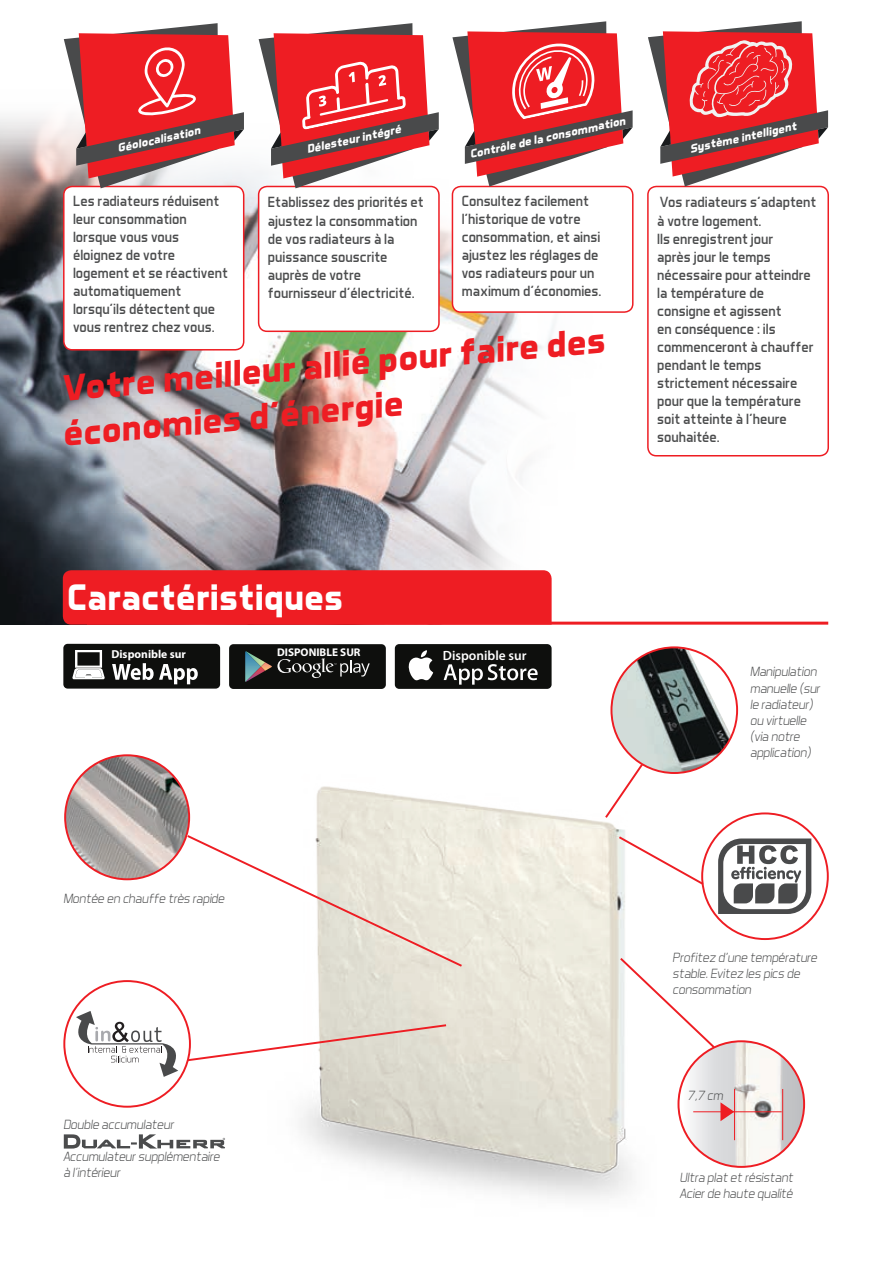
<style>
.page{position:relative;width:893px;height:1263px;background:#fff}
.page>*{position:absolute;margin:0;border:0;box-sizing:border-box;transform-origin:0 0}
.t1{font:700 37.5px "Aero Matics";color:#fff}
.t2{font:700 37.35px/45.2px "Aero Matics";color:#ee1d23}
.t3{font:15px/18px "Aero Matics";color:#4b4c4d}
.t4{font:italic 300 13.5px/16.2px "Aero Matics";color:#4b4c4d}
.t5{font:600 13.35px "Myriad Pro";color:#fff}
.t6{font:italic 700 11.85px "Aero Matics";color:#fff;scale:1.05 1}
.t7{font:700 11.55px "Myriad Pro";color:#fff}
.t8{font:700 11.25px "Myriad Pro";color:#fff}
</style>
<div class="page">
<img style="left:300px;top:786px;width:332px;height:412px">
<img style="left:0;top:117px;width:738px;height:508px">
<div style="left:259px;top:186px;width:180px;height:145px;background:#fff;border-radius:9px"></div>
<div style="left:258px;top:186px;width:182px;height:146px;border:2px solid #ee1d23;border-radius:9px"></div>
<div style="left:64px;top:186px;width:180px;height:164px;background:#fff;border-radius:9px"></div>
<div style="left:63px;top:186px;width:181px;height:164px;border:2px solid #ee1d23;border-radius:9px"></div>
<div style="left:452px;top:186px;width:181px;height:126px;background:#fff;border-radius:9px"></div>
<div style="left:452px;top:186px;width:181px;height:127px;border:2px solid #ee1d23;border-radius:9px"></div>
<div style="left:648px;top:186px;width:180px;height:270px;background:#fff;border-radius:9px"></div>
<div style="left:647px;top:186px;width:182px;height:270px;border:2px solid #ee1d23;border-radius:9px"></div>
<svg style="left:64px;top:1134px;width:161px;height:14px"></svg>
<svg style="left:187px;top:1023px;width:261px;height:39px"></svg>
<svg style="left:185px;top:833px;width:279px;height:135px"></svg>
<svg style="left:603px;top:773px;width:35px;height:47px"></svg>
<div style="left:64px;top:981px;width:126px;height:126px;background:#fff;border-radius:50%"></div>
<svg style="left:76px;top:1011px;width:102px;height:66px"></svg>
<img style="left:65px;top:755px;width:124px;height:124px;border-radius:62px">
<div style="left:64px;top:754px;width:126px;height:126px;border:2px solid #ee1d23;border-radius:50%"></div>
<svg style="left:718px;top:838px;width:94px;height:76px"></svg>
<img style="left:613px;top:649px;width:118px;height:124px">
<svg style="left:618px;top:956px;width:91px;height:94px"></svg>
<svg style="left:617px;top:835px;width:89px;height:51px"></svg>
<svg style="left:678px;top:1041px;width:126px;height:126px"></svg>
<img style="left:706px;top:1041px;width:98px;height:126px">
<hr style="left:734px;top:1089px;width:1px;height:51px;background:#ee1d23">
<hr style="left:782px;top:1089px;width:1px;height:51px;background:#ee1d23">
<hr style="left:693px;top:1111px;width:89px;height:1px;background:#ee1d23">
<svg style="left:720px;top:1102px;width:14px;height:19px"></svg>
<svg style="left:259px;top:23px;width:180px;height:165px"></svg>
<svg style="left:64px;top:23px;width:180px;height:165px"></svg>
<svg style="left:452px;top:21px;width:181px;height:166px"></svg>
<svg style="left:648px;top:21px;width:180px;height:165px"></svg>
<div style="left:63px;top:570px;width:489px;height:55px;background:#ee1d23"></div>
<hr style="left:87px;top:622px;width:741px;height:3px;background:#ee1d23">
<div style="left:63px;top:644px;width:157px;height:45px;background:#0e0f0d;border-radius:4px"></div>
<svg style="left:112px;top:663px;width:86px;height:21px"></svg>
<svg style="left:72px;top:650px;width:33px;height:29px"></svg>
<div style="left:229px;top:644px;width:157px;height:45px;background:#0e0f0d;border-radius:4px"></div>
<svg style="left:245px;top:651px;width:125px;height:31px"></svg>
<div style="left:395px;top:644px;width:157px;height:45px;background:#0e0f0d;border-radius:4px"></div>
<svg style="left:408px;top:650px;width:25px;height:30px"></svg>
<svg style="left:444px;top:664px;width:94px;height:21px"></svg>
<p class="t6" style="left:116px;top:141px;width:82px;rotate:-12deg">Géolocalisation</p>
<p class="t6" style="left:305px;top:142px;width:93px;rotate:-12deg">Délesteur intégré</p>
<p class="t6" style="left:468px;top:147px;width:153px;rotate:-12deg">Contrôle de la consommation</p>
<p class="t6" style="left:688px;top:142px;width:105px;rotate:-12deg">Système intelligent</p>
<p class="t3" style="left:73px;top:192px;width:156px">Les radiateurs réduisent leur consommation lorsque vous vous éloignez de votre logement et se réactivent automatiquement lorsqu’ils détectent que vous rentrez chez vous.</p>
<p class="t3" style="left:462px;top:192px;width:141px">Consultez facilement l’historique de votre consommation, et ainsi ajustez les réglages de vos radiateurs pour un maximum d’économies.</p>
<p class="t3" style="left:657px;top:193px;width:161px">Vos radiateurs s’adaptent à votre logement.<br>Ils enregistrent jour<br>après jour le temps nécessaire pour atteindre la température de consigne et agissent<br>en conséquence : ils commenceront à chauffer pendant le temps strictement nécessaire pour que la température soit atteinte à l’heure souhaitée.</p>
<p class="t3" style="left:268px;top:193px;width:157px">Etablissez des priorités et ajustez la consommation de vos radiateurs à la puissance souscrite auprès de votre fournisseur d’électricité.</p>
<h2 class="t2" style="left:56px;top:365px;width:550px;rotate:-5deg">Votre meilleur allié pour faire des économies d’énergie</h2>
<h1 class="t1" style="left:67px;top:575px;width:278px">Caractéristiques</h1>
<p class="t7" style="left:111px;top:647px;width:76px">Disponible sur</p>
<p class="t7" style="left:277px;top:587px;width:76px">Disponible sur</p>
<p class="t8" style="left:277px;top:645px;width:85px">DISPONIBLE SUR</p>
<p class="t5" style="left:443px;top:647px;width:85px">Disponible sur</p>
<p class="t4" style="left:63px;top:890px;width:163px">Montée en chauffe très rapide</p>
<p class="t4" style="left:63px;top:1116px;width:112px">Double accumulateur</p>
<p class="t4" style="left:63px;top:1148px;width:158px">Accumulateur supplémentaire à l’intérieur</p>
<p class="t4" style="left:750px;top:663px;width:71px">Manipulation manuelle (sur le radiateur) ou virtuelle (via notre application)</p>
<p class="t4" style="left:672px;top:949px;width:146px">Profitez d´une température stable. Evitez les pics de consommation</p>
<p class="t4" style="left:687px;top:1087px;width:37px">7,7 cm</p>
<p class="t4" style="left:680px;top:1169px;width:115px">Ultra plat et résistant<br>Acier de haute qualité</p>
</div>
